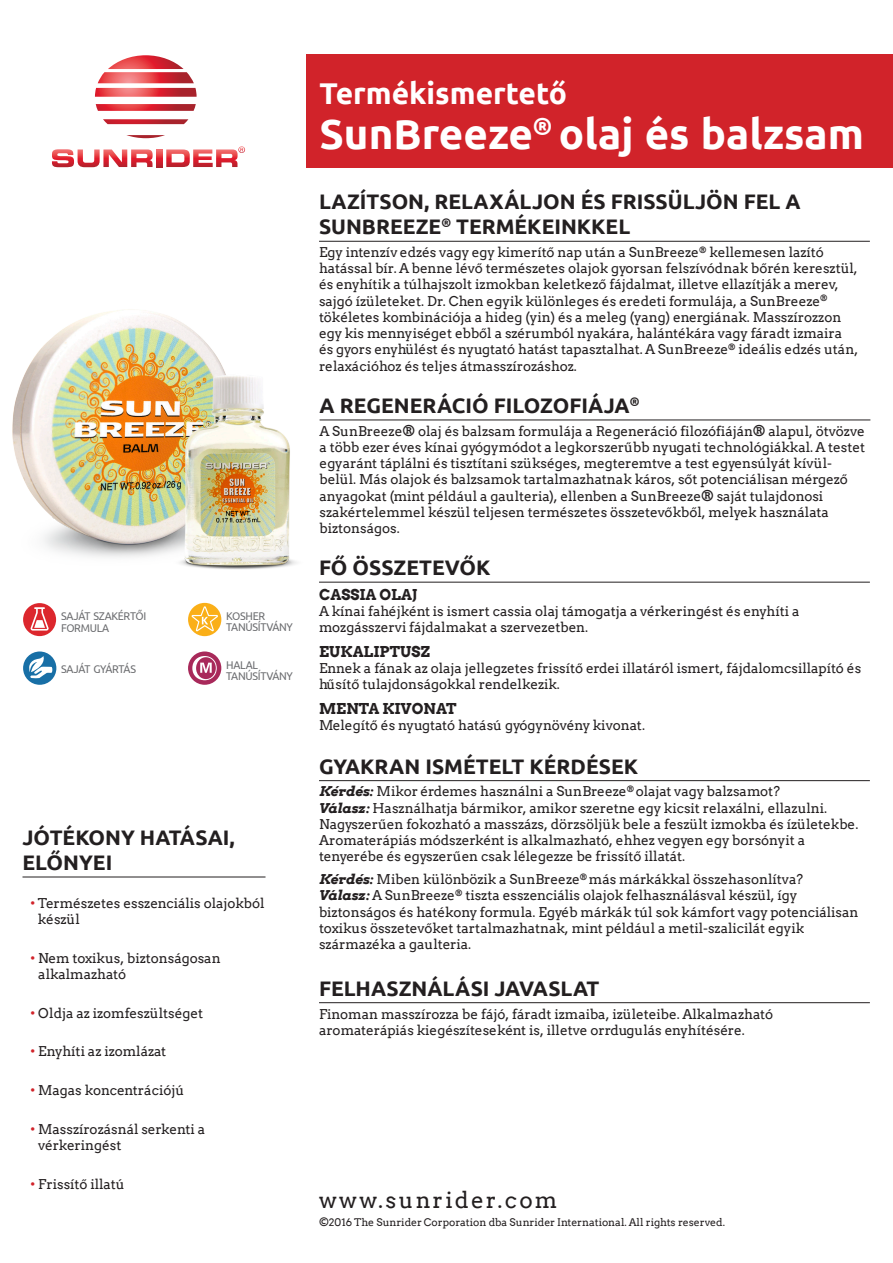
<style>
.page{position:relative;width:893px;height:1263px;background:#fff}
.page>*{position:absolute;margin:0;border:0;box-sizing:border-box;transform-origin:0 0}
.t1{font:700 42px "Ubuntu";color:#fff}
.t2{font:700 30px "Ubuntu";color:#fff}
.t3{font:22.5px "Arvo";letter-spacing:.1em;color:#231f20}
.t4{font:700 21px/25.2px "Ubuntu";color:#231f20}
.t5{font:700 15px "Arvo";color:#231f20}
.t6{font:13.5px/16.2px "Arvo";color:#231f20}
.t7{font:11.25px/11.4px "Ubuntu";letter-spacing:-.03em;color:#6c6d70;scale:.95 1}
.t8{font:10.5px "Arvo";color:#231f20}
.s1{color:#d1232a}
.s2{font-weight:700;font-style:italic}
</style>
<div class="page">
<hr style="left:22px;top:877px;width:244px;height:1px;background:#231f20">
<hr style="left:319px;top:1002px;width:551px;height:1px;background:#231f20">
<hr style="left:319px;top:780px;width:551px;height:1px;background:#231f20">
<hr style="left:319px;top:582px;width:551px;height:1px;background:#231f20">
<hr style="left:320px;top:420px;width:550px;height:1px;background:#231f20">
<hr style="left:319px;top:241px;width:551px;height:1px;background:#231f20">
<div style="left:306px;top:54px;width:587px;height:113px;background:#d1232a"></div>
<svg style="left:95px;top:55px;width:102px;height:42px"></svg>
<svg style="left:96px;top:104px;width:100px;height:7px"></svg>
<svg style="left:103px;top:119px;width:85px;height:5px"></svg>
<svg style="left:126px;top:135px;width:39px;height:3px"></svg>
<svg style="left:52px;top:149px;width:101px;height:18px"></svg>
<svg style="left:157px;top:149px;width:5px;height:18px"></svg>
<svg style="left:166px;top:146px;width:79px;height:21px"></svg>
<img style="left:12px;top:310px;width:198px;height:248px">
<img style="left:160px;top:347px;width:137px;height:222px">
<div style="left:23px;top:603px;width:33px;height:33px;background:#dc272d;border-radius:50%"></div>
<svg style="left:30px;top:607px;width:19px;height:24px"></svg>
<svg style="left:23px;top:651px;width:33px;height:34px"></svg>
<svg style="left:27px;top:656px;width:26px;height:22px"></svg>
<svg style="left:188px;top:651px;width:33px;height:34px"></svg>
<svg style="left:192px;top:656px;width:25px;height:24px"></svg>
<div style="left:188px;top:603px;width:33px;height:33px;background:#faaf18;border-radius:50%"></div>
<svg style="left:191px;top:606px;width:27px;height:25px"></svg>
<p class="t7" style="left:61px;top:610px;width:91px">SAJÁT SZAKÉRTŐI<br>FORMULA</p>
<p class="t7" style="left:61px;top:663px;width:81px">SAJÁT GYÁRTÁS</p>
<p class="t7" style="left:226px;top:658px;width:72px">HALAL<br>TANÚSÍTVÁNY</p>
<p class="t7" style="left:226px;top:610px;width:72px">KOSHER<br>TANÚSÍTVÁNY</p>
<p class="t4" style="left:22px;top:824px;width:214px">JÓTÉKONY HATÁSAI,<br>ELŐNYEI</p>
<p class="t6" style="left:38px;top:894px;width:228px;text-indent:-8px"><span class="s1">•</span> Természetes esszenciális olajokból készül</p>
<p class="t6" style="left:38px;top:949px;width:184px;text-indent:-8px"><span class="s1">•</span> Nem toxikus, biztonságosan alkalmazható</p>
<p class="t6" style="left:30px;top:1004px;width:175px"><span class="s1">•</span> Oldja az izomfeszültséget</p>
<p class="t6" style="left:30px;top:1043px;width:138px"><span class="s1">•</span> Enyhíti az izomlázat</p>
<p class="t6" style="left:30px;top:1082px;width:156px"><span class="s1">•</span> Magas koncentrációjú</p>
<p class="t6" style="left:38px;top:1120px;width:168px;text-indent:-8px"><span class="s1">•</span> Masszírozásnál serkenti a vérkeringést</p>
<p class="t6" style="left:30px;top:1175px;width:96px"><span class="s1">•</span> Frissítő illatú</p>
<p class="t2" style="left:320px;top:75px;width:249px">Termékismertető</p>
<p class="t1" style="left:320px;top:109px;width:546px">SunBreeze<sup>®</sup> olaj és balzsam</p>
<p class="t4" style="left:319px;top:189px;width:483px">LAZÍTSON, RELAXÁLJON ÉS FRISSÜLJÖN FEL A<br>SUNBREEZE<sup>®</sup> TERMÉKEINKKEL</p>
<p class="t6" style="left:319px;top:244px;width:541px">Egy intenzív edzés vagy egy kimerítő nap után a SunBreeze<sup>®</sup> kellemesen lazító hatással bír. A benne lévő természetes olajok gyorsan felszívódnak bőrén keresztül, és enyhítik a túlhajszolt izmokban keletkező fájdalmat, illetve ellazítják a merev, sajgó ízületeket. Dr. Chen egyik különleges és eredeti formulája, a SunBreeze<sup>® </sup>tökéletes kombinációja a hideg (yin) és a meleg (yang) energiának. Masszírozzon egy kis mennyiséget ebből a szérumból nyakára, halántékára vagy fáradt izmaira és gyors enyhülést és nyugtató hatást tapasztalhat. A SunBreeze<sup>®</sup> ideális edzés után, relaxációhoz és teljes átmasszírozáshoz.</p>
<p class="t4" style="left:320px;top:392px;width:321px">A REGENERÁCIÓ FILOZOFIÁJA<sup>®</sup></p>
<p class="t6" style="left:320px;top:422px;width:547px">A SunBreeze® olaj és balzsam formulája a Regeneráció filozófiáján® alapul, ötvözve a több ezer éves kínai gyógymódot a legkorszerűbb nyugati technológiákkal. A testet egyaránt táplálni és tisztítani szükséges, megteremtve a test egyensúlyát kívül&shy;belül. Más olajok és balzsamok tartalmazhatnak káros, sőt potenciálisan mérgező anyagokat (mint például a gaulteria), ellenben a SunBreeze® saját tulajdonosi szakértelemmel készül teljesen természetes összetevőkből, melyek használata biztonságos.</p>
<p class="t4" style="left:319px;top:555px;width:173px">FŐ ÖSSZETEVŐK</p>
<p class="t5" style="left:319px;top:585px;width:100px">CASSIA OLAJ</p>
<p class="t6" style="left:319px;top:603px;width:482px">A kínai fahéjként is ismert cassia olaj támogatja a vérkeringést és enyhíti a mozgásszervi fájdalmakat a szervezetben.</p>
<p class="t5" style="left:319px;top:642px;width:113px">EUKALIPTUSZ</p>
<p class="t6" style="left:319px;top:660px;width:544px">Ennek a fának az olaja jellegzetes frissítő erdei illatáról ismert, fájdalomcsillapító és hűsítő tulajdonságokkal rendelkezik.</p>
<p class="t5" style="left:319px;top:699px;width:139px">MENTA KIVONAT</p>
<p class="t6" style="left:319px;top:717px;width:327px">Melegítő és nyugtató hatású gyógynövény kivonat.</p>
<p class="t4" style="left:319px;top:753px;width:321px">GYAKRAN ISMÉTELT KÉRDÉSEK</p>
<p class="t6" style="left:319px;top:783px;width:541px"><span class="s2">Kérdés:</span> Mikor érdemes használni a SunBreeze<sup>®</sup> olajat vagy balzsamot?<br><span class="s2">Válasz:</span> Használhatja bármikor, amikor szeretne egy kicsit relaxálni, ellazulni.<br>Nagyszerűen fokozható a masszázs, dörzsöljük bele a feszült izmokba és ízületekbe.<br>Aromaterápiás módszerként is alkalmazható, ehhez vegyen egy borsónyit a tenyerébe és egyszerűen csak lélegezze be frissítő illatát.</p>
<p class="t6" style="left:319px;top:871px;width:541px"><span class="s2">Kérdés:</span> Miben különbözik a SunBreeze<sup>®</sup> más márkákkal összehasonlítva?<br><span class="s2">Válasz:</span> A SunBreeze<sup>®</sup> tiszta esszenciális olajok felhasználásval készül, így biztonságos és hatékony formula. Egyéb márkák túl sok kámfort vagy potenciálisan toxikus összetevőket tartalmazhatnak, mint például a metil-szalicilát egyik származéka a gaulteria.</p>
<p class="t4" style="left:319px;top:975px;width:282px">FELHASZNÁLÁSI JAVASLAT</p>
<p class="t6" style="left:319px;top:1005px;width:456px">Finoman masszírozza be fájó, fáradt izmaiba, izületeibe. Alkalmazható aromaterápiás kiegészíteseként is, illetve orrdugulás enyhítésére.</p>
<p class="t3" style="left:319px;top:1185px;width:240px">www.sunrider.com</p>
<p class="t8" style="left:319px;top:1215px;width:407px">©2016 The Sunrider Corporation dba Sunrider International. All rights reserved.</p>
</div>
